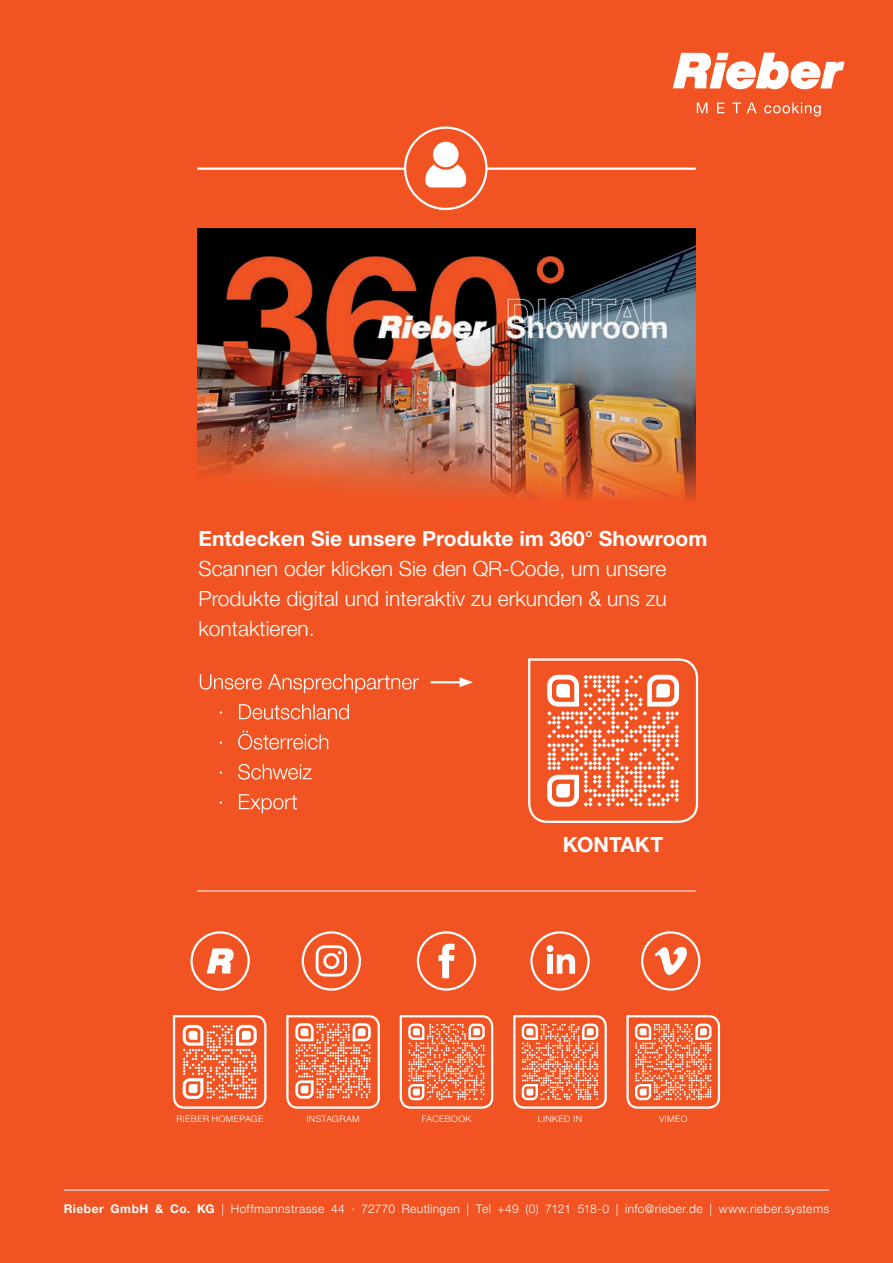
<style>
.page{position:relative;width:893px;height:1263px;background:#f15422}
.page>*{position:absolute;margin:0;border:0;box-sizing:border-box;transform-origin:0 0}
.t1{font:300 21px/30px "Helvetica Neue LT Std";color:#fff;text-align:justify}
.t2{font:700 21px "Helvetica Neue LT Std";color:#fff}
.t3{font:300 12px "Helvetica Neue LT Std";letter-spacing:.035em;color:#fff}
.t4{font:300 9px "Helvetica Neue LT Std";letter-spacing:.045em;color:#fff}
.s1{font-weight:700}
</style>
<div class="page">
<hr style="left:64px;top:1190px;width:765px;height:1px;background:#fff">
<svg style="left:220px;top:794px;width:77px;height:19px"></svg>
<svg style="left:220px;top:764px;width:92px;height:15px"></svg>
<svg style="left:220px;top:730px;width:108px;height:19px"></svg>
<svg style="left:220px;top:704px;width:129px;height:15px"></svg>
<svg style="left:200px;top:674px;width:219px;height:19px"></svg>
<svg style="left:207px;top:948px;width:27px;height:25px"></svg>
<div style="left:190px;top:931px;width:60px;height:60px;border:2px solid #fff;border-radius:29px"></div>
<svg style="left:172px;top:1015px;width:95px;height:94px"></svg>
<div style="left:417px;top:931px;width:59px;height:60px;border:2px solid #fff;border-radius:29px"></div>
<svg style="left:438px;top:944px;width:16px;height:34px"></svg>
<svg style="left:399px;top:1015px;width:95px;height:94px"></svg>
<div style="left:302px;top:931px;width:59px;height:60px;border:2px solid #fff;border-radius:29px"></div>
<svg style="left:316px;top:945px;width:31px;height:32px"></svg>
<svg style="left:286px;top:1015px;width:94px;height:94px"></svg>
<div style="left:530px;top:931px;width:60px;height:60px;border:2px solid #fff;border-radius:29px"></div>
<div style="left:547px;top:954px;width:6px;height:20px;background:#fff"></div>
<div style="left:546px;top:945px;width:7px;height:7px;background:#fff;border-radius:50%"></div>
<svg style="left:557px;top:954px;width:18px;height:20px"></svg>
<svg style="left:513px;top:1015px;width:94px;height:94px"></svg>
<div style="left:641px;top:931px;width:59px;height:60px;border:2px solid #fff;border-radius:29px"></div>
<svg style="left:654px;top:947px;width:33px;height:28px"></svg>
<svg style="left:626px;top:1015px;width:95px;height:94px"></svg>
<hr style="left:487px;top:168px;width:209px;height:2px;background:#fff">
<hr style="left:197px;top:168px;width:208px;height:2px;background:#fff">
<svg style="left:425px;top:164px;width:41px;height:23px"></svg>
<div style="left:433px;top:142px;width:26px;height:25px;background:#fff;border-radius:50%"></div>
<div style="left:404px;top:127px;width:84px;height:83px;border:2px solid #fff;border-radius:50%"></div>
<img style="left:198px;top:229px;width:498px;height:272px">
<svg style="left:673px;top:53px;width:171px;height:36px"></svg>
<svg style="left:697px;top:103px;width:10px;height:10px"></svg>
<svg style="left:717px;top:103px;width:7px;height:10px"></svg>
<svg style="left:732px;top:103px;width:9px;height:10px"></svg>
<svg style="left:747px;top:103px;width:10px;height:10px"></svg>
<svg style="left:764px;top:103px;width:57px;height:13px"></svg>
<hr style="left:197px;top:891px;width:499px;height:1px;background:#fff">
<svg style="left:528px;top:658px;width:171px;height:165px"></svg>
<hr style="left:431px;top:681px;width:33px;height:2px;background:#fff">
<svg style="left:460px;top:677px;width:13px;height:10px"></svg>
<h1 class="t2" style="left:198px;top:526px;width:510px">Entdecken Sie unsere Produkte im 360° Showroom</h1>
<h1 class="t1" style="left:198px;top:553px;width:470px">Scannen oder klicken Sie den QR-Code, um unsere Produkte digital und interaktiv zu erkunden &amp; uns zu kontaktieren.</h1>
<h1 class="t2" style="left:563px;top:832px;width:102px">KONTAKT</h1>
<p class="t4" style="left:176px;top:1113px;width:88px">RIEBER HOMEPAGE</p>
<p class="t4" style="left:307px;top:1113px;width:55px">INSTAGRAM</p>
<p class="t4" style="left:422px;top:1113px;width:51px">FACEBOOK</p>
<p class="t4" style="left:538px;top:1113px;width:46px">LINKED IN</p>
<p class="t4" style="left:659px;top:1113px;width:30px">VIMEO</p>
<p class="t3" style="left:64px;top:1201px;width:767px"><span class="s1">Rieber GmbH &amp; Co. KG</span> | Hoffmannstrasse 44 · 72770 Reutlingen | Tel +49 (0) 7121 518-0 | info@rieber.de | www.rieber.systems</p>
</div>
